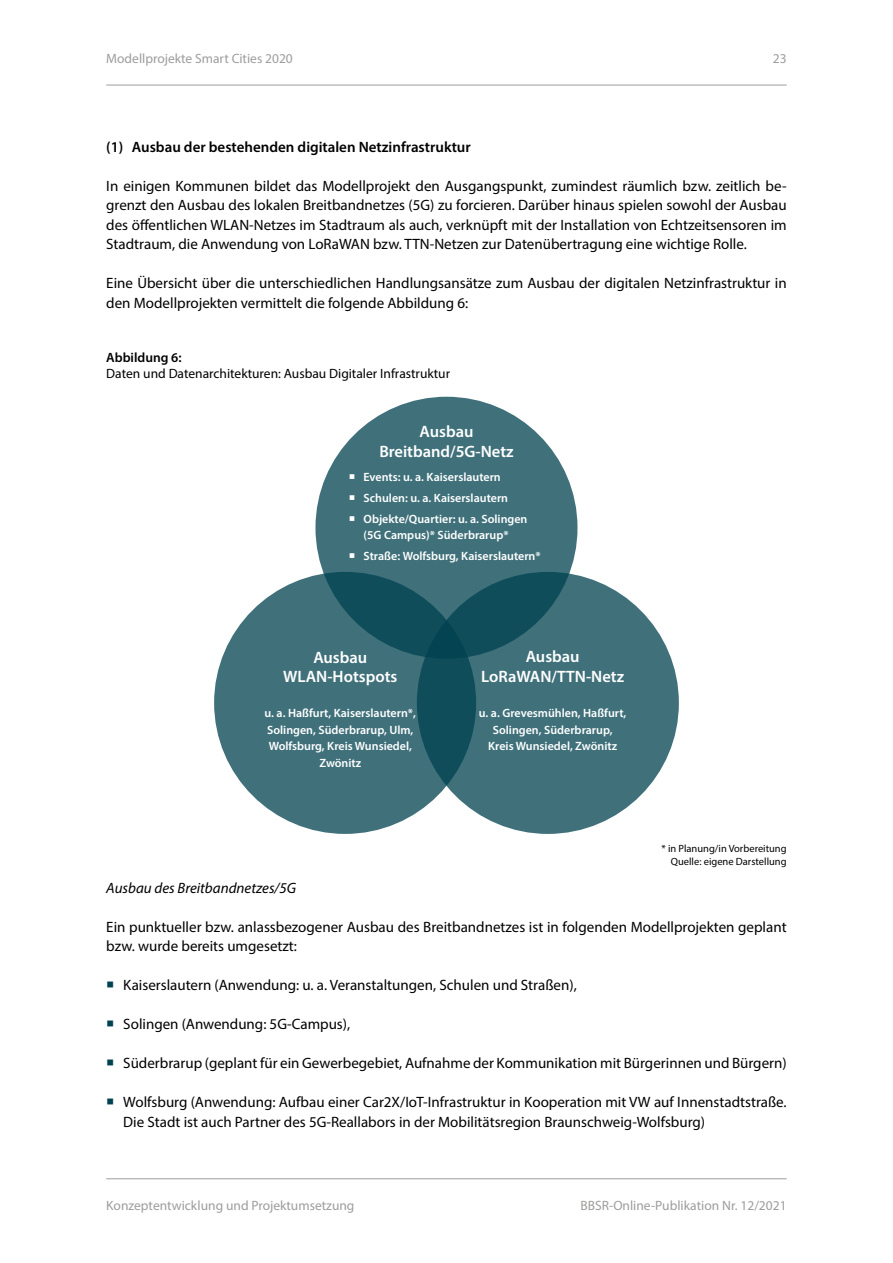
<style>
.page{position:relative;width:893px;height:1263px;background:#fff}
.page>*{position:absolute;margin:0;border:0;box-sizing:border-box;transform-origin:0 0}
.t1{font:600 16.5px/19.5px "Myriad Pro";color:#fff;text-align:center}
.t2{font:15px/19.5px "Myriad Pro";color:#000}
.t3{font:600 15px "Myriad Pro";color:#000}
.t4{font:italic 15px "Myriad Pro";color:#000}
.t5{font:13.5px "Myriad Pro";color:#9d9d9c}
.t6{font:13.5px/16.5px "Myriad Pro";color:#000}
.t7{font:600 12px/16.5px "Myriad Pro";color:#fff;text-align:center}
.t8{font:10.5px "Myriad Pro";color:#000}
.s1{font-weight:600}
</style>
<div class="page">
<hr style="left:106px;top:85px;width:681px;height:1px;background:#9d9d9c">
<hr style="left:106px;top:1178px;width:681px;height:1px;background:#9d9d9c">
<div style="left:417px;top:572px;width:262px;height:262px;background:#40717b;border-radius:50%"></div>
<svg style="left:214px;top:572px;width:262px;height:262px;background:#3a6c77"></svg>
<svg style="left:315px;top:397px;width:262px;height:262px;background:#346873"></svg>
<svg style="left:350px;top:475px;width:4px;height:4px"></svg>
<svg style="left:350px;top:495px;width:4px;height:5px"></svg>
<svg style="left:350px;top:516px;width:4px;height:5px"></svg>
<svg style="left:350px;top:553px;width:4px;height:5px"></svg>
<p class="t5" style="left:106px;top:50px;width:188px">Modellprojekte Smart Cities 2020</p>
<p class="t5" style="left:773px;top:50px;width:15px">23</p>
<p class="t3" style="left:106px;top:137px;width:366px">(1) Ausbau der bestehenden digitalen Netzinfrastruktur</p>
<p class="t2" style="left:106px;top:175px;width:682px;text-align:justify">In einigen Kommunen bildet das Modellprojekt den Ausgangspunkt, zumindest räumlich bzw. zeitlich be&shy;grenzt den Ausbau des lokalen Breitbandnetzes (5G) zu forcieren. Darüber hinaus spielen sowohl der Ausbau des öffentlichen WLAN-Netzes im Stadtraum als auch, verknüpft mit der Installation von Echtzeitsensoren im Stadtraum, die Anwendung von LoRaWAN bzw. TTN-Netzen zur Datenübertragung eine wichtige Rolle.</p>
<p class="t2" style="left:106px;top:273px;width:682px">Eine Übersicht über die unterschiedlichen Handlungsansätze zum Ausbau der digitalen Netzinfrastruktur in den Modellprojekten vermittelt die folgende Abbildung 6:</p>
<p class="t6" style="left:106px;top:349px;width:345px"><span class="s1">Abbildung 6:<br></span>Daten und Datenarchitekturen: Ausbau Digitaler Infrastruktur</p>
<p class="t1" style="left:379px;top:422px;width:136px">Ausbau<br>Breitband/5G-Netz</p>
<p class="t7" style="left:364px;top:469px;width:139px">Events: u. a. Kaiserslautern</p>
<p class="t7" style="left:364px;top:490px;width:146px">Schulen: u. a. Kaiserslautern</p>
<p class="t7" style="left:364px;top:510px;width:165px;text-align:left">Objekte/Quartier: u. a. Solingen (5G Campus)* Süderbrarup*</p>
<p class="t7" style="left:364px;top:548px;width:179px">Straße: Wolfsburg, Kaiserslautern*</p>
<p class="t1" style="left:283px;top:647px;width:116px">Ausbau<br>WLAN-Hotspots</p>
<p class="t7" style="left:265px;top:705px;width:153px">u. a. Haßfurt, Kaiserslautern*,<br>Solingen, Süderbrarup, Ulm,<br>Wolfsburg, Kreis Wunsiedel,<br>Zwönitz</p>
<p class="t1" style="left:481px;top:647px;width:144px">Ausbau<br>LoRaWAN/TTN-Netz</p>
<p class="t7" style="left:479px;top:705px;width:149px">u. a. Grevesmühlen, Haßfurt,<br>Solingen, Süderbrarup,<br>Kreis Wunsiedel, Zwönitz</p>
<p class="t8" style="left:661px;top:842px;width:127px">* in Planung/in Vorbereitung</p>
<p class="t8" style="left:671px;top:854px;width:117px">Quelle: eigene Darstellung</p>
<p class="t4" style="left:106px;top:878px;width:191px">Ausbau des Breitbandnetzes/5G</p>
<p class="t2" style="left:106px;top:916px;width:682px">Ein punktueller bzw. anlassbezogener Ausbau des Breitbandnetzes ist in folgenden Modellprojekten geplant bzw. wurde bereits umgesetzt:</p>
<p class="t2" style="left:123px;top:975px;width:455px">Kaiserslautern (Anwendung: u. a. Veranstaltungen, Schulen und Straßen),</p>
<p class="t2" style="left:123px;top:1014px;width:228px">Solingen (Anwendung: 5G-Campus),</p>
<p class="t2" style="left:123px;top:1053px;width:665px">Süderbrarup (geplant für ein Gewerbegebiet, Aufnahme der Kommunikation mit Bürgerinnen und Bürgern)</p>
<p class="t2" style="left:123px;top:1092px;width:665px">Wolfsburg (Anwendung: Aufbau einer Car2X/IoT-Infrastruktur in Kooperation mit VW auf Innenstadtstraße.<br>Die Stadt ist auch Partner des 5G-Reallabors in der Mobilitätsregion Braunschweig-Wolfsburg)</p>
<p class="t5" style="left:106px;top:1197px;width:250px">Konzeptentwicklung und Projektumsetzung</p>
<p class="t5" style="left:580px;top:1197px;width:208px">BBSR-Online-Publikation Nr. 12/2021</p>
</div>
